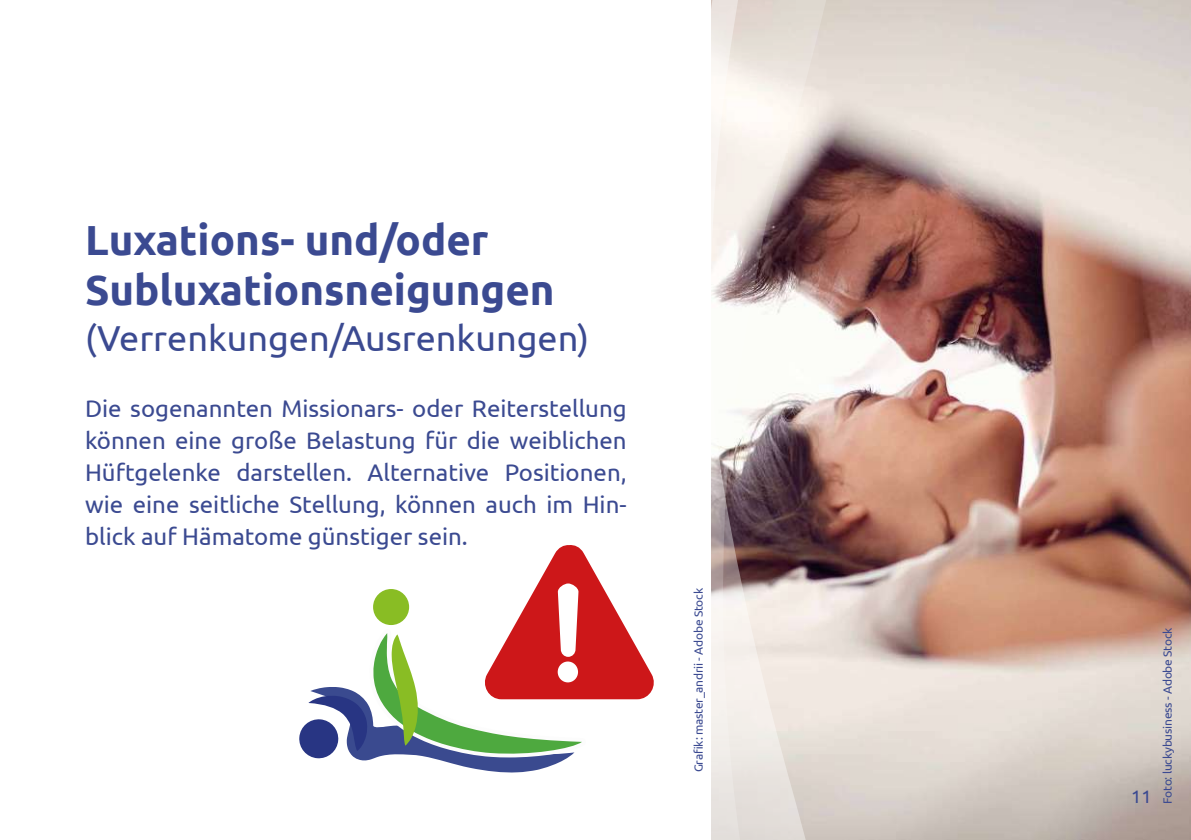
<style>
.page{position:relative;width:1191px;height:840px;background:#fff}
.page>*{position:absolute;margin:0;border:0;box-sizing:border-box;transform-origin:0 0}
.t1{font:700 42px/50.4px "Ubuntu";color:#3b4a91}
.t2{font:36px "Ubuntu";color:#3b4a91}
.t3{font:24px/32px "Ubuntu";color:#3b4a91;text-align:justify}
.t4{font:18px "Ubuntu";color:#3b4a91}
.t5{font:12px "Ubuntu";letter-spacing:-.02em;color:#3b4a91}
</style>
<div class="page">
<img style="left:845px;top:0;width:346px;height:839px">
<div style="left:1149px;top:23px;width:25px;height:22px;background:#d5cdcb"></div>
<svg style="left:712px;top:0;width:133px;height:839px"></svg>
<svg style="left:299px;top:545px;width:355px;height:227px"></svg>
<h1 class="t1" style="left:85px;top:214px;width:471px">Luxations- und/oder<br>Subluxationsneigungen</h1>
<h2 class="t2" style="left:85px;top:316px;width:505px">(Verrenkungen/Ausrenkungen)</h2>
<p class="t3" style="left:85px;top:391px;width:543px">Die sogenannten Missionars- oder Reiterstellung können eine große Belastung für die weiblichen Hüftgelenke darstellen. Alternative Positionen, wie eine seitliche Stellung, können auch im Hin&shy;blick auf Hämatome günstiger sein.</p>
<p class="t5" style="left:691px;top:771px;width:185px;rotate:-90deg">Grafik: master_andrii - Adobe Stock</p>
<p class="t4" style="left:1131px;top:785px;width:22px">11</p>
<p class="t5" style="left:1160px;top:803px;width:178px;rotate:-90deg">Foto: luckybusiness - Adobe Stock</p>
</div>
